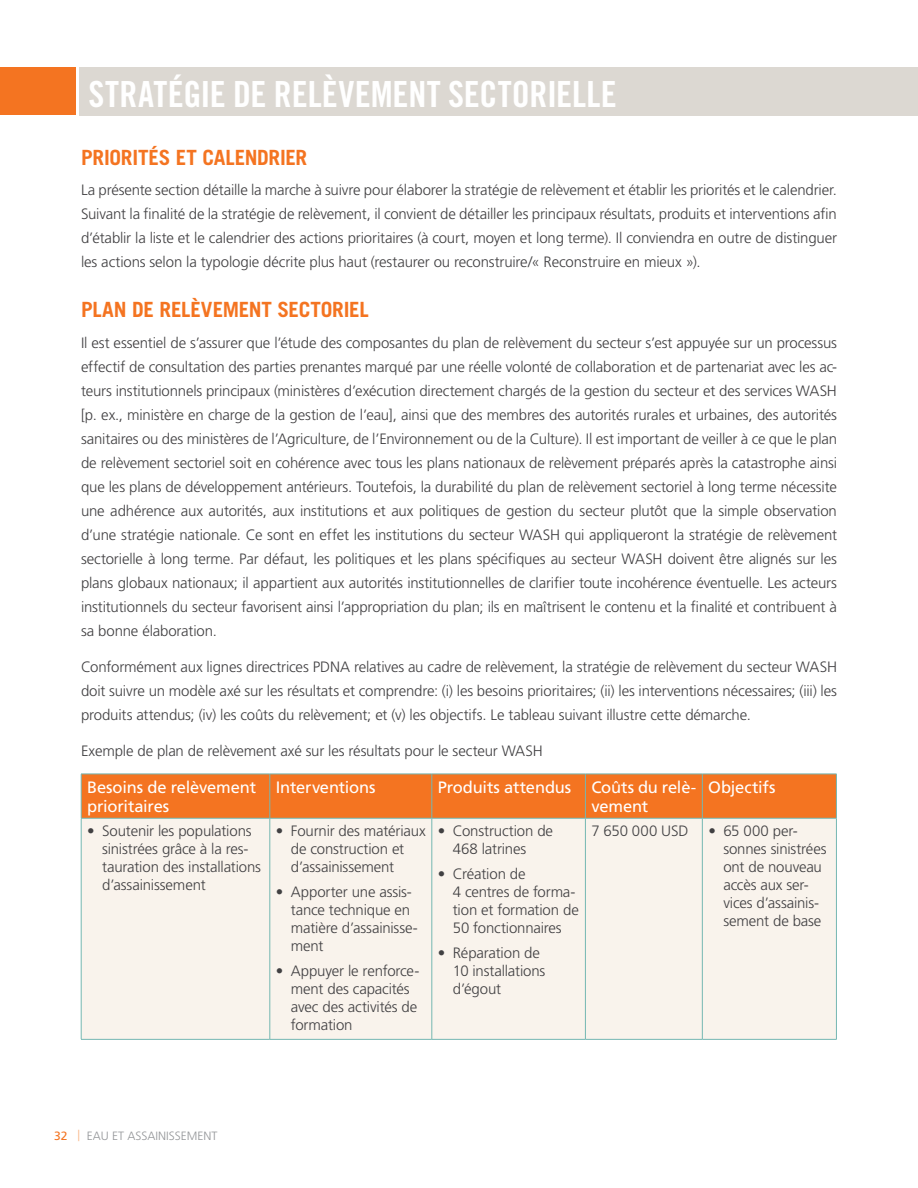
<style>
.page{position:relative;width:918px;height:1188px;background:#fff}
.page>*{position:absolute;margin:0;border:0;box-sizing:border-box;transform-origin:0 0}
.t1{font:36px "Trade Gothic LT Std Bd Cn 20";letter-spacing:-.005em;color:#fff}
.t2{font:700 21px "Trade Gothic LT Std";letter-spacing:-.01em;color:#f47421}
.t3{font:16.5px/19.5px "Frutiger";letter-spacing:-.01em;color:#fff}
.t4{font:300 15px/18px "Frutiger";letter-spacing:-.01em;color:#414042}
.t5{font:300 12px "Frutiger";color:#939598}
.s1{font-weight:400;color:#f47421}
.s2{font-size:15px;color:#fab584}
</style>
<div class="page">
<div style="left:80px;top:68px;width:838px;height:48px;background:#dcd8d2"></div>
<div style="left:0;top:68px;width:76px;height:47px;background:#f47421"></div>
<div style="left:82px;top:775px;width:754px;height:43px;background:#f47421"></div>
<div style="left:82px;top:819px;width:754px;height:220px;background:#f9f3ec"></div>
<hr style="left:81px;top:774px;width:189px;height:1px;background:#74b7b2">
<hr style="left:81px;top:774px;width:1px;height:44px;background:#74b7b2">
<hr style="left:270px;top:774px;width:162px;height:1px;background:#74b7b2">
<hr style="left:270px;top:774px;width:1px;height:44px;background:#74b7b2">
<hr style="left:432px;top:774px;width:153px;height:1px;background:#74b7b2">
<hr style="left:432px;top:774px;width:1px;height:44px;background:#74b7b2">
<hr style="left:585px;top:774px;width:117px;height:1px;background:#74b7b2">
<hr style="left:585px;top:774px;width:1px;height:44px;background:#74b7b2">
<hr style="left:702px;top:774px;width:135px;height:1px;background:#74b7b2">
<hr style="left:702px;top:774px;width:1px;height:44px;background:#74b7b2">
<hr style="left:836px;top:774px;width:1px;height:44px;background:#74b7b2">
<hr style="left:81px;top:818px;width:189px;height:1px;background:#74b7b2">
<hr style="left:81px;top:818px;width:1px;height:221px;background:#74b7b2">
<hr style="left:270px;top:818px;width:162px;height:1px;background:#74b7b2">
<hr style="left:270px;top:818px;width:1px;height:221px;background:#74b7b2">
<hr style="left:432px;top:818px;width:153px;height:1px;background:#74b7b2">
<hr style="left:432px;top:818px;width:1px;height:221px;background:#74b7b2">
<hr style="left:585px;top:818px;width:117px;height:1px;background:#74b7b2">
<hr style="left:585px;top:818px;width:1px;height:221px;background:#74b7b2">
<hr style="left:702px;top:818px;width:135px;height:1px;background:#74b7b2">
<hr style="left:702px;top:818px;width:1px;height:221px;background:#74b7b2">
<hr style="left:836px;top:818px;width:1px;height:221px;background:#74b7b2">
<hr style="left:81px;top:1039px;width:189px;height:1px;background:#74b7b2">
<hr style="left:270px;top:1039px;width:162px;height:1px;background:#74b7b2">
<hr style="left:432px;top:1039px;width:153px;height:1px;background:#74b7b2">
<hr style="left:585px;top:1039px;width:117px;height:1px;background:#74b7b2">
<hr style="left:702px;top:1039px;width:135px;height:1px;background:#74b7b2">
<h1 class="t1" style="left:89px;top:72px;width:530px">STRATÉGIE DE RELÈVEMENT SECTORIELLE</h1>
<h2 class="t2" style="left:81px;top:144px;width:228px">PRIORITÉS ET CALENDRIER</h2>
<p class="t4" style="left:81px;top:178px;width:758px;line-height:24px;text-align:justify">La présente section détaille la marche à suivre pour élaborer la stratégie de relèvement et établir les priorités et le calendrier.<br>Suivant la finalité de la stratégie de relèvement, il convient de détailler les principaux résultats, produits et interventions afin d’établir la liste et le calendrier des actions prioritaires (à court, moyen et long terme). Il conviendra en outre de distinguer les actions selon la typologie décrite plus haut (restaurer ou reconstruire/« Reconstruire en mieux »).</p>
<h2 class="t2" style="left:81px;top:297px;width:23px">PLAN</h2>
<h2 class="t2" style="left:132px;top:297px;width:236px">DE RELÈVEMENT SECTORIEL</h2>
<p class="t4" style="left:81px;top:331px;width:758px;line-height:24px;text-align:justify">Il est essentiel de s’assurer que l’étude des composantes du plan de relèvement du secteur s’est appuyée sur un processus effectif de consultation des parties prenantes marqué par une réelle volonté de collaboration et de partenariat avec les ac&shy;teurs institutionnels principaux (ministères d’exécution directement chargés de la gestion du secteur et des services WASH [p. ex., ministère en charge de la gestion de l’eau], ainsi que des membres des autorités rurales et urbaines, des autorités sanitaires ou des ministères de l’Agriculture, de l’Environnement ou de la Culture). Il est important de veiller à ce que le plan de relèvement sectoriel soit en cohérence avec tous les plans nationaux de relèvement préparés après la catastrophe ainsi que les plans de développement antérieurs. Toutefois, la durabilité du plan de relèvement sectoriel à long terme nécessite une adhérence aux autorités, aux institutions et aux politiques de gestion du secteur plutôt que la simple observation d’une stratégie nationale. Ce sont en effet les institutions du secteur WASH qui appliqueront la stratégie de relèvement sectorielle à long terme. Par défaut, les politiques et les plans spécifiques au secteur WASH doivent être alignés sur les plans globaux nationaux; il appartient aux autorités institutionnelles de clarifier toute incohérence éventuelle. Les acteurs institutionnels du secteur favorisent ainsi l’appropriation du plan; ils en maîtrisent le contenu et la finalité et contribuent à sa bonne élaboration.</p>
<p class="t4" style="left:81px;top:655px;width:758px;line-height:24px;text-align:justify">Conformément aux lignes directrices PDNA relatives au cadre de relèvement, la stratégie de relèvement du secteur WASH doit suivre un modèle axé sur les résultats et comprendre: (i) les besoins prioritaires; (ii) les interventions nécessaires; (iii) les produits attendus; (iv) les coûts du relèvement; et (v) les objectifs. Le tableau suivant illustre cette démarche.</p>
<p class="t4" style="left:81px;top:742px;width:463px">Exemple de plan de relèvement axé sur les résultats pour le secteur WASH</p>
<p class="t3" style="left:87px;top:777px;width:170px">Besoins de relèvement prioritaires</p>
<p class="t3" style="left:276px;top:777px;width:101px">Interventions</p>
<p class="t3" style="left:591px;top:777px;width:106px;text-indent:-154px">Produits attendus Coûts du relè&shy;vement</p>
<p class="t3" style="left:708px;top:777px;width:69px">Objectifs</p>
<p class="t4" style="left:102px;top:822px;width:160px;text-indent:-15px">• Soutenir les populations sinistrées grâce à la res&shy;tauration des installations d’assainissement</p>
<p class="t4" style="left:291px;top:822px;width:136px;text-indent:-15px">• Fournir des matériaux de construction et d’assainissement</p>
<p class="t4" style="left:453px;top:822px;width:102px;text-indent:-15px">• Construction de<br>468 latrines</p>
<p class="t4" style="left:453px;top:865px;width:128px;text-indent:-15px">• Création de<br>4 centres de forma&shy;tion et formation de<br>50 fonctionnaires</p>
<p class="t4" style="left:453px;top:943px;width:94px;text-indent:-15px">• Réparation de<br>10 installations d’égout</p>
<p class="t4" style="left:591px;top:822px;width:98px">7 650 000 USD</p>
<p class="t4" style="left:723px;top:822px;width:105px;text-indent:-15px">• 65 000 per&shy;sonnes sinistrées ont de nouveau accès aux ser&shy;vices d’assainis&shy;sement de base</p>
<p class="t4" style="left:291px;top:883px;width:129px;text-indent:-15px">• Apporter une assis&shy;tance technique en matière d’assainisse&shy;ment</p>
<p class="t4" style="left:291px;top:961px;width:130px;text-indent:-15px">• Appuyer le renforce&shy;ment des capacités avec des activités de formation</p>
<p class="t5" style="left:54px;top:1129px;width:165px"><span class="s1">32</span> <span class="s2">|</span> EAU ET ASSAINISSEMENT</p>
</div>
